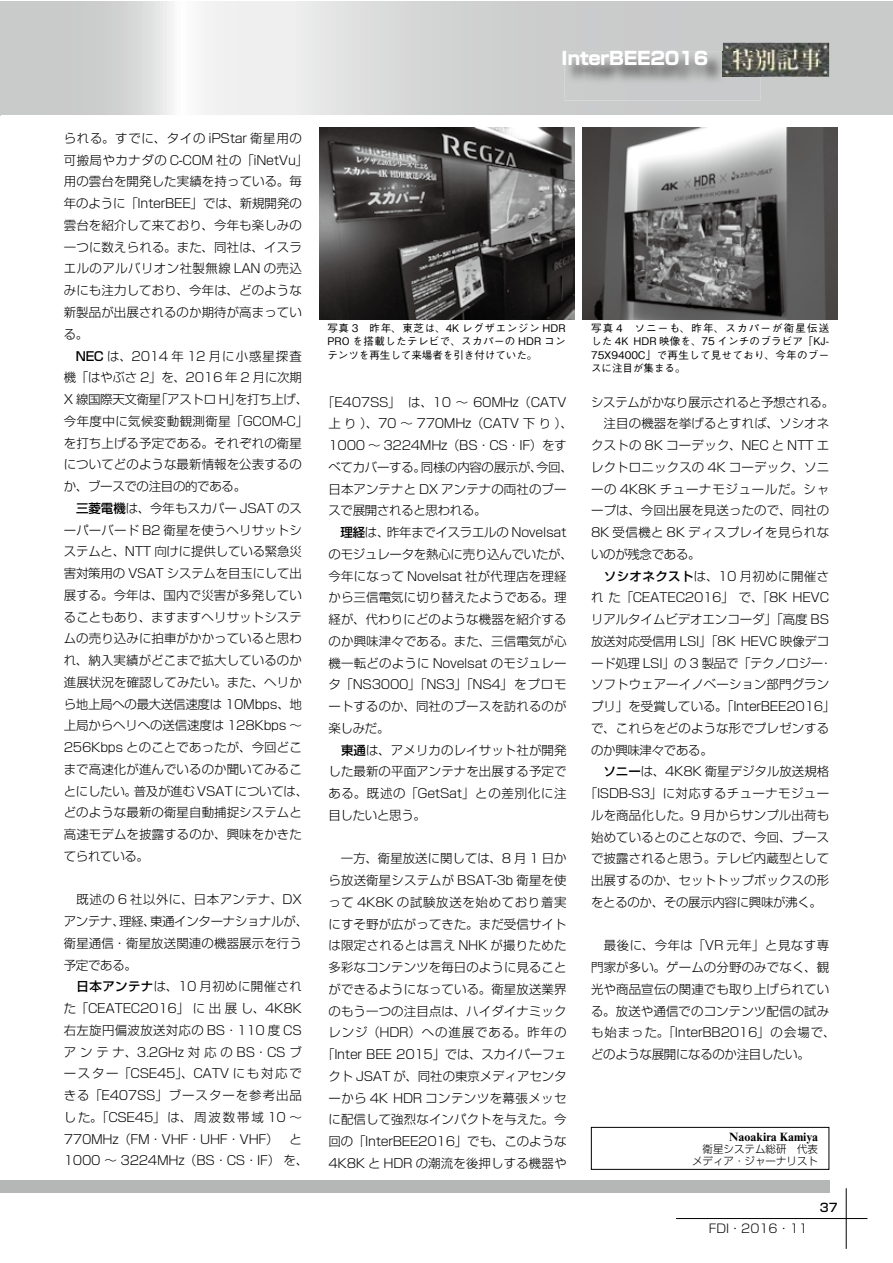
<style>
.page{position:relative;width:893px;height:1263px;background:#fff}
.page>*{position:absolute;margin:0;border:0;box-sizing:border-box;transform-origin:0 0}
.t1{font:800 18px "Shin Go Pro";letter-spacing:-.015em;color:#fff}
.t2{font:300 12.45px/21.8px "Shin Go Pro";letter-spacing:.005em;color:#000}
.t3{font:300 12.45px/21.8px "Shin Go Pro";letter-spacing:-.025em;color:#000;text-align:center}
.t4{font:300 12.45px "Shin Go Pro";letter-spacing:.03em;color:#000}
.t5{font:700 12px "Times New Roman MT Std";color:#000}
.t6{font:300 12px "Shin Go Pro";color:#000}
.t7{font:500 11.7px "Shin Go Pro";color:#000}
.t8{font:500 10.5px/13.5px "Gothic BBB Pro";color:#000;text-align:justify}
.t9{font:300 10.5px/12px "Shin Go Pro";color:#000;text-align:right}
.s1{font-weight:500}
</style>
<div class="page">
<svg style="left:0;top:1px;width:892px;height:114px"></svg>
<img style="left:723px;top:43px;width:106px;height:34px">
<div style="left:0;top:1180px;width:829px;height:13px;background:#b5b6b6"></div>
<hr style="left:846px;top:1188px;width:1px;height:61px;background:#000">
<hr style="left:676px;top:1218px;width:191px;height:1px;background:#000">
<img style="left:565px;top:52px;width:195px;height:48px">
<img style="left:723px;top:52px;width:37px;height:25px">
<div style="left:591px;top:1127px;width:238px;height:42px;border:1px solid #000"></div>
<img style="left:319px;top:128px;width:255px;height:191px">
<img style="left:583px;top:128px;width:255px;height:191px">
<h1 class="t1" style="left:561px;top:44px;width:149px">InterBEE2016</h1>
<p class="t2" style="left:64px;top:126px;width:246px">られる。すでに、タイの iPStar 衛星用の可搬局やカナダの C-COM 社の「iNetVu」用の雲台を開発した実績を持っている。毎年のように「InterBEE」では、新規開発の雲台を紹介して来ており、今年も楽しみの一つに数えられる。また、同社は、イスラエルのアルバリオン社製無線 LAN の売込みにも注力しており、今年は、どのような新製品が出展されるのか期待が高まっている。</p>
<p class="t2" style="left:64px;top:343px;width:246px;text-indent:12px"><span class="s1">NEC</span> は、2014 年 12 月に小惑星探査機「はやぶさ 2」を、2016 年 2 月に次期<br>X 線国際天文衛星「アストロ H」を打ち上げ、今年度中に気候変動観測衛星「GCOM-C」を打ち上げる予定である。それぞれの衛星についてどのような最新情報を公表するのか、ブースでの注目の的である。</p>
<p class="t2" style="left:64px;top:496px;width:246px;text-indent:12px"><span class="s1">三菱電機</span>は、今年もスカパー JSAT のスーパーバード B2 衛星を使うヘリサットシステムと、NTT 向けに提供している緊急災害対策用の VSAT システムを目玉にして出展する。今年は、国内で災害が多発していることもあり、ますますヘリサットシステムの売り込みに拍車がかかっていると思われ、納入実績がどこまで拡大しているのか進展状況を確認してみたい。また、ヘリから地上局への最大送信速度は 10Mbps、地上局からヘリへの送信速度は 128Kbps ～<br>256Kbps とのことであったが、今回どこまで高速化が進んでいるのか聞いてみることにしたい。普及が進む VSAT については、どのような最新の衛星自動捕捉システムと高速モデムを披露するのか、興味をかきたてられている。</p>
<p class="t2" style="left:64px;top:887px;width:246px">　既述の 6 社以外に、日本アンテナ、DXアンテナ、理経、東通インターナショナルが、衛星通信・衛星放送関連の機器展示を行う予定である。</p>
<p class="t3" style="left:64px;top:974px;width:246px"><span class="s1">日本アンテナ</span>は、10 月初めに開催され<br>た「CEATEC2016」に出展し、4K8K右左旋円偏波放送対応の BS・110 度 CSアンテナ、3.2GHz 対応の BS・CS ブースター「CSE45」、CATV にも対応できる「E407SS」ブースターを参考出品した。「CSE45」は、周波数帯域 10 ～<br>770MHz（FM・VHF・UHF・VHF） と<br>1000 ～ 3224MHz（BS・CS・IF）を、</p>
<p class="t8" style="left:327px;top:320px;width:240px">写真 3　昨年、東芝は、4K レグザエンジン HDR PRO を搭載したテレビで、スカパーの HDR コンテンツを再生して来場者を引き付けていた。</p>
<p class="t3" style="left:328px;top:389px;width:246px;text-align:left;text-indent:-6px">「E407SS」 は、10 ～ 60MHz（CATV上り）、70 ～ 770MHz（CATV 下り）、<br>1000 ～ 3224MHz（BS・CS・IF）をすべてカバーする。同様の内容の展示が、今回、日本アンテナと DX アンテナの両社のブースで展開されると思われる。</p>
<p class="t2" style="left:328px;top:520px;width:246px;text-indent:12px"><span class="s1">理経</span>は、昨年までイスラエルの Novelsatのモジュレータを熱心に売り込んでいたが、今年になって Novelsat 社が代理店を理経から三信電気に切り替えたようである。理経が、代わりにどのような機器を紹介するのか興味津々である。また、三信電気が心機一転どのように Novelsat のモジュレータ「NS3000」「NS3」「NS4」をプロモートするのか、同社のブースを訪れるのが楽しみだ。</p>
<p class="t2" style="left:328px;top:737px;width:240px;text-align:justify;text-indent:13px"><span class="s1">東通</span>は、アメリカのレイサット社が開発した最新の平面アンテナを出展する予定である。既述の「GetSat」との差別化に注目したいと思う。</p>
<p class="t2" style="left:322px;top:846px;width:246px;text-align:center">　一方、衛星放送に関しては、8 月 1 日から放送衛星システムが BSAT-3b 衛星を使って 4K8K の試験放送を始めており着実にすそ野が広がってきた。まだ受信サイトは限定されるとは言え NHK が撮りためた多彩なコンテンツを毎日のように見ることができるようになっている。衛星放送業界のもう一つの注目点は、ハイダイナミックレンジ（HDR）への進展である。昨年の「Inter BEE 2015」では、スカイパーフェクト JSAT が、同社の東京メディアセンターから 4K HDR コンテンツを幕張メッセに配信して強烈なインパクトを与えた。今回の「InterBEE2016」でも、このような<br>4K8K と HDR の潮流を後押しする機器や</p>
<p class="t8" style="left:591px;top:320px;width:240px">写真 4　ソニーも、昨年、スカパーが衛星伝送した 4K HDR 映像を、75 インチのブラビア「KJ-75X9400C」で再生して見せており、今年のブースに注目が集まる。</p>
<p class="t2" style="left:591px;top:389px;width:245px">システムがかなり展示されると予想される。　注目の機器を挙げるとすれば、ソシオネクストの 8K コーデック、NEC と NTT エレクトロニックスの 4K コーデック、ソニーの 4K8K チューナモジュールだ。シャープは、今回出展を見送ったので、同社の<br>8K 受信機と 8K ディスプレイを見られないのが残念である。</p>
<p class="t2" style="left:591px;top:563px;width:246px;text-indent:13px"><span class="s1">ソシオネクスト</span>は、10 月初めに開催された「CEATEC2016」で、「8K HEVCリアルタイムビデオエンコーダ」「高度 BS放送対応受信用 LSI」「8K HEVC 映像デコード処理 LSI」の 3 製品で「テクノロジー・ソフトウェアーイノベーション部門グランプリ」を受賞している。「InterBEE2016」で、これらをどのような形でプレゼンするのか興味津々である。</p>
<p class="t2" style="left:603px;top:759px;width:227px"><span class="s1">ソニー</span>は、4K8K 衛星デジタル放送規格</p>
<p class="t4" style="left:585px;top:783px;width:246px">「ISDB-S3」に対応するチューナモジュー</p>
<p class="t2" style="left:591px;top:803px;width:240px">ルを商品化した。9 月からサンプル出荷も</p>
<p class="t2" style="left:591px;top:824px;width:240px">始めているとのことなので、今回、ブース</p>
<p class="t2" style="left:591px;top:846px;width:240px">で披露されると思う。テレビ内蔵型として</p>
<p class="t2" style="left:591px;top:868px;width:240px">出展するのか、セットトップボックスの形</p>
<p class="t3" style="left:591px;top:890px;width:232px">をとるのか、その展示内容に興味が沸く。</p>
<p class="t2" style="left:591px;top:933px;width:246px">　最後に、今年は「VR 元年」と見なす専門家が多い。ゲームの分野のみでなく、観光や商品宣伝の関連でも取り上げられている。放送や通信でのコンテンツ配信の試みも始まった。「InterBB2016」の会場で、どのような展開になるのか注目したい。</p>
<p class="t5" style="left:729px;top:1129px;width:90px">Naoakira Kamiya</p>
<p class="t9" style="left:692px;top:1142px;width:128px">衛星システム総研　代表メディア・ジャーナリスト</p>
<p class="t6" style="left:709px;top:1219px;width:101px">FDI・2016・11</p>
<p class="t7" style="left:820px;top:1198px;width:19px">37</p>
</div>
